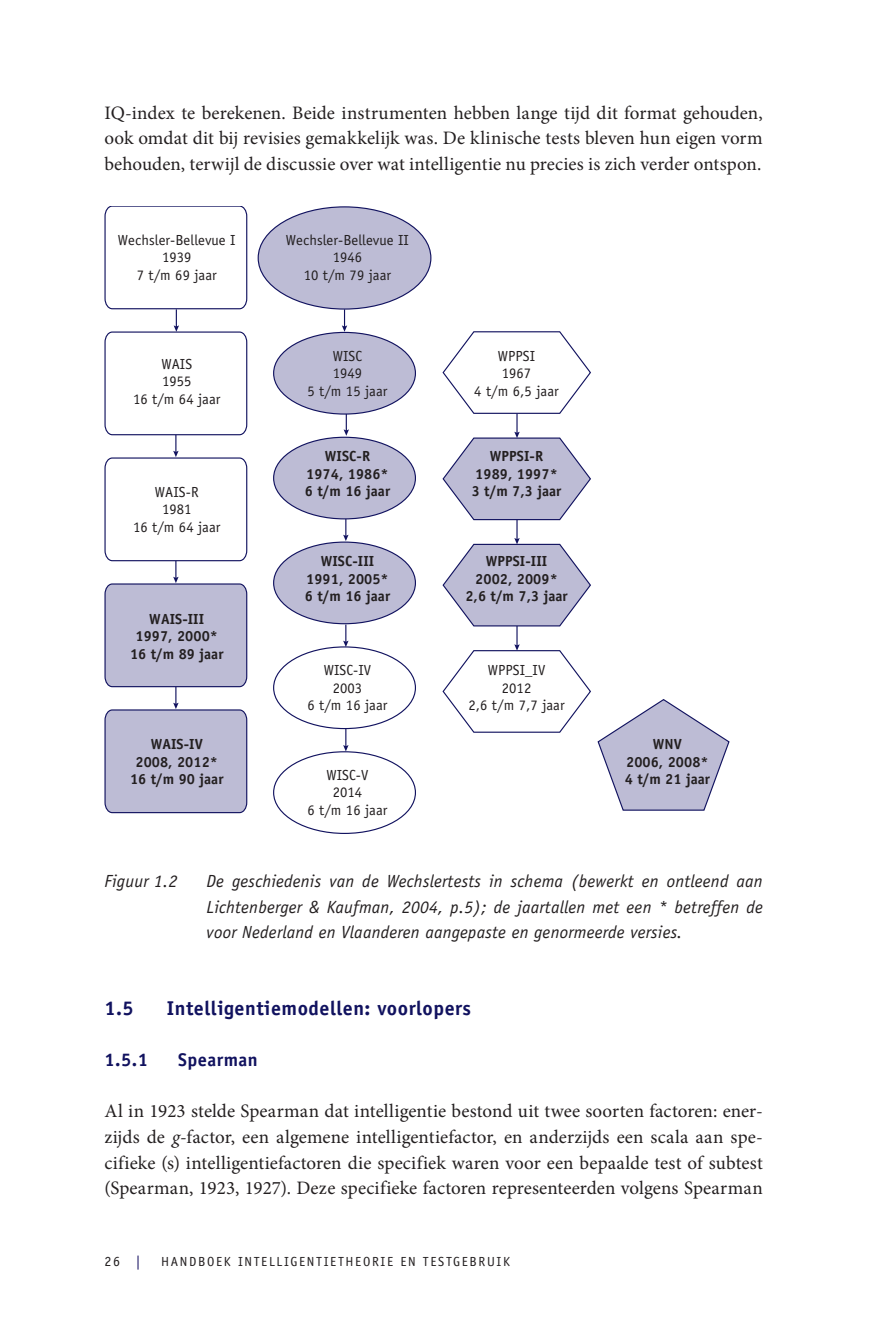
<style>
.page{position:relative;width:890px;height:1343px;background:#fff}
.page>*{position:absolute;margin:0;border:0;box-sizing:border-box;transform-origin:0 0}
.t1{font:700 20px "Officina Sans";letter-spacing:.025em;color:#11125f}
.t2{font:19px/25.6px "Minion Pro";letter-spacing:.005em;color:#231f20;text-align:justify}
.t3{font:700 18.4px "Officina Sans";letter-spacing:.025em;color:#11125f}
.t4{font:italic 17.6px/25.6px "Officina Sans";letter-spacing:.01em;color:#231f20;text-align:justify}
.t5{font:14.6px/17.6px "Officina Sans";letter-spacing:.005em;color:#231f20;text-align:center}
.t6{font:700 14.6px/17.6px "Officina Sans";letter-spacing:.005em;color:#231f20;text-align:center}
.t7{font:14px "Officina Sans";color:#231f20}
.t8{font:13.2px "Officina Sans";letter-spacing:.125em;color:#231f20}
.s1{font-style:italic}
</style>
<div class="page">
<svg style="left:137px;top:1255px;width:2px;height:14px"></svg>
<svg style="left:343px;top:414px;width:6px;height:22px"></svg>
<svg style="left:343px;top:519px;width:5px;height:22px"></svg>
<svg style="left:343px;top:624px;width:5px;height:22px"></svg>
<svg style="left:343px;top:729px;width:5px;height:22px"></svg>
<svg style="left:341px;top:310px;width:6px;height:22px"></svg>
<svg style="left:442px;top:331px;width:288px;height:480px"></svg>
<svg style="left:104px;top:206px;width:144px;height:608px"></svg>
<div style="left:258px;top:207px;width:172px;height:102px;background:#bdbcd5;border-radius:50%"></div>
<div style="left:273px;top:332px;width:142px;height:82px;background:#bdbcd5;border-radius:50%"></div>
<div style="left:273px;top:437px;width:142px;height:82px;background:#bdbcd5;border-radius:50%"></div>
<div style="left:273px;top:542px;width:142px;height:82px;background:#bdbcd5;border-radius:50%"></div>
<p class="t2" style="left:104px;top:100px;width:659px">IQ-index te berekenen. Beide instrumenten hebben lange tijd dit format gehouden, ook omdat dit bij revisies gemakkelijk was. De klinische tests bleven hun eigen vorm behouden, terwijl de discussie over wat intelligentie nu precies is zich verder ontspon.</p>
<p class="t5" style="left:118px;top:231px;width:119px">Wechsler-Bellevue I<br>1939<br>7 t/m 69 jaar</p>
<p class="t5" style="left:286px;top:231px;width:125px">Wechsler-Bellevue II<br>1946<br>10 t/m 79 jaar</p>
<p class="t5" style="left:133px;top:355px;width:89px">WAIS<br>1955<br>16 t/m 64 jaar</p>
<p class="t5" style="left:133px;top:483px;width:89px">WAIS-R<br>1981<br>16 t/m 64 jaar</p>
<p class="t6" style="left:130px;top:610px;width:95px">WAIS-III<br>1997, 2000*<br>16 t/m 89 jaar</p>
<p class="t6" style="left:130px;top:735px;width:95px">WAIS-IV<br>2008, 2012*<br>16 t/m 90 jaar</p>
<p class="t5" style="left:307px;top:347px;width:82px">WISC<br>1949<br>5 t/m 15 jaar</p>
<p class="t5" style="left:474px;top:347px;width:86px">WPPSI<br>1967<br>4 t/m 6,5 jaar</p>
<p class="t6" style="left:305px;top:447px;width:87px">WISC-R<br>1974, 1986*<br>6 t/m 16 jaar</p>
<p class="t6" style="left:305px;top:552px;width:87px">WISC-III<br>1991, 2005*<br>6 t/m 16 jaar</p>
<p class="t5" style="left:307px;top:661px;width:82px">WISC-IV<br>2003<br>6 t/m 16 jaar</p>
<p class="t5" style="left:307px;top:766px;width:82px">WISC-V<br>2014<br>6 t/m 16 jaar</p>
<p class="t6" style="left:471px;top:447px;width:91px">WPPSI-R<br>1989, 1997*<br>3 t/m 7,3 jaar</p>
<p class="t6" style="left:465px;top:552px;width:104px">WPPSI-III<br>2002, 2009*<br>2,6 t/m 7,3 jaar</p>
<p class="t5" style="left:468px;top:661px;width:98px">WPPSI_IV<br>2012<br>2,6 t/m 7,7 jaar</p>
<p class="t6" style="left:624px;top:735px;width:87px">WNV<br>2006, 2008*<br>4 t/m 21 jaar</p>
<p class="t4" style="left:104px;top:868px;width:74px">Figuur 1.2</p>
<p class="t4" style="left:206px;top:868px;width:557px">De geschiedenis van de Wechslertests in schema (bewerkt en ontleend aan Lichtenberger &amp; Kaufman, 2004, p.5); de jaartallen met een * betreffen de voor Nederland en Vlaanderen aangepaste en genormeerde versies.</p>
<p class="t1" style="left:104px;top:995px;width:31px">1.5</p>
<p class="t1" style="left:167px;top:995px;width:305px">Intelligentiemodellen: voorlopers</p>
<p class="t3" style="left:104px;top:1048px;width:45px">1.5.1</p>
<p class="t3" style="left:178px;top:1048px;width:81px">Spearman</p>
<p class="t2" style="left:104px;top:1098px;width:659px">Al in 1923 stelde Spearman dat intelligentie bestond uit twee soorten factoren: ener&shy;zijds de <span class="s1">g</span>-factor, een algemene intelligentiefactor, en anderzijds een scala aan spe&shy;cifieke (s) intelligentiefactoren die specifiek waren voor een bepaalde test of subtest (Spearman, 1923, 1927). Deze specifieke factoren representeerden volgens Spearman</p>
<p class="t7" style="left:104px;top:1253px;width:17px">26</p>
<p class="t8" style="left:161px;top:1253px;width:350px">handboek intelligentietheorie en testgebruik</p>
</div>
